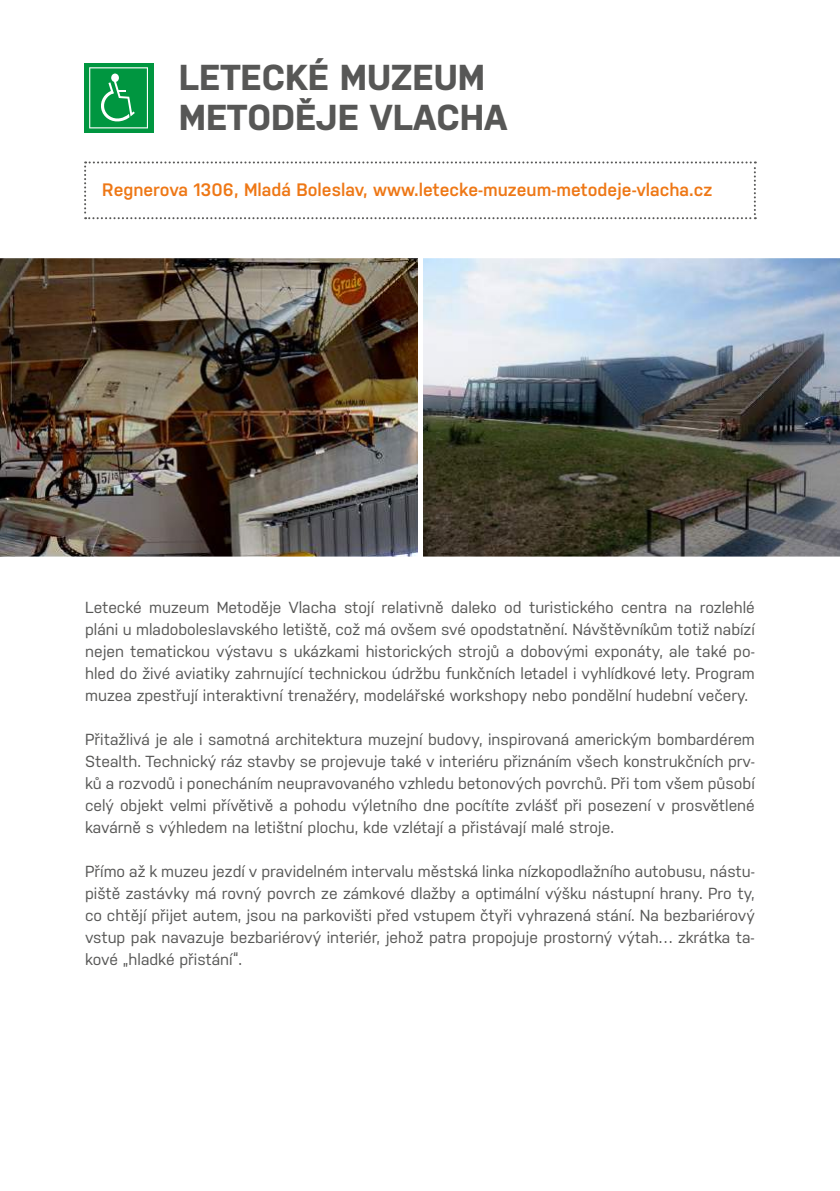
<style>
.page{position:relative;width:840px;height:1191px;background:#fff}
.page>*{position:absolute;margin:0;border:0;box-sizing:border-box;transform-origin:0 0}
.t1{font:700 36px/40px "Nudista";color:#575756}
.t2{font:600 18px "Nudista";color:#ee7715}
.t3{font:16px/22px "Nudista";color:#575756;text-align:justify}
</style>
<div class="page">
<svg style="left:84px;top:161px;width:671px;height:58px"></svg>
<img style="left:0;top:258px;width:418px;height:299px">
<img style="left:423px;top:258px;width:416px;height:299px">
<div style="left:84px;top:63px;width:69px;height:69px;background:#009640"></div>
<svg style="left:89px;top:67px;width:59px;height:61px"></svg>
<h1 class="t1" style="left:179px;top:54px;width:330px">LETECKÉ MUZEUM<br>METODĚJE VLACHA</h1>
<p class="t2" style="left:102px;top:176px;width:611px">Regnerova 1306, Mladá Boleslav, www.letecke-muzeum-metodeje-vlacha.cz</p>
<p class="t3" style="left:85px;top:595px;width:671px">Letecké muzeum Metoděje Vlacha stojí relativně daleko od turistického centra na rozlehlé pláni u mladoboleslavského letiště, což má ovšem své opodstatnění. Návštěvníkům totiž nabízí nejen tematickou výstavu s ukázkami historických strojů a dobovými exponáty, ale také po&shy;hled do živé aviatiky zahrnující technickou údržbu funkčních letadel i vyhlídkové lety. Program muzea zpestřují interaktivní trenažéry, modelářské workshopy nebo pondělní hudební večery.</p>
<p class="t3" style="left:85px;top:727px;width:671px">Přitažlivá je ale i samotná architektura muzejní budovy, inspirovaná americkým bombardérem Stealth. Technický ráz stavby se projevuje také v interiéru přiznáním všech konstrukčních prv&shy;ků a rozvodů i ponecháním neupravovaného vzhledu betonových povrchů. Při tom všem působí celý objekt velmi přívětivě a pohodu výletního dne pocítíte zvlášť při posezení v prosvětlené kavárně s výhledem na letištní plochu, kde vzlétají a přistávají malé stroje.</p>
<p class="t3" style="left:85px;top:859px;width:671px">Přímo až k muzeu jezdí v pravidelném intervalu městská linka nízkopodlažního autobusu, nástu&shy;piště zastávky má rovný povrch ze zámkové dlažby a optimální výšku nástupní hrany. Pro ty, co chtějí přijet autem, jsou na parkovišti před vstupem čtyři vyhrazená stání. Na bezbariérový vstup pak navazuje bezbariérový interiér, jehož patra propojuje prostorný výtah… zkrátka ta&shy;kové „hladké přistání“.</p>
</div>
